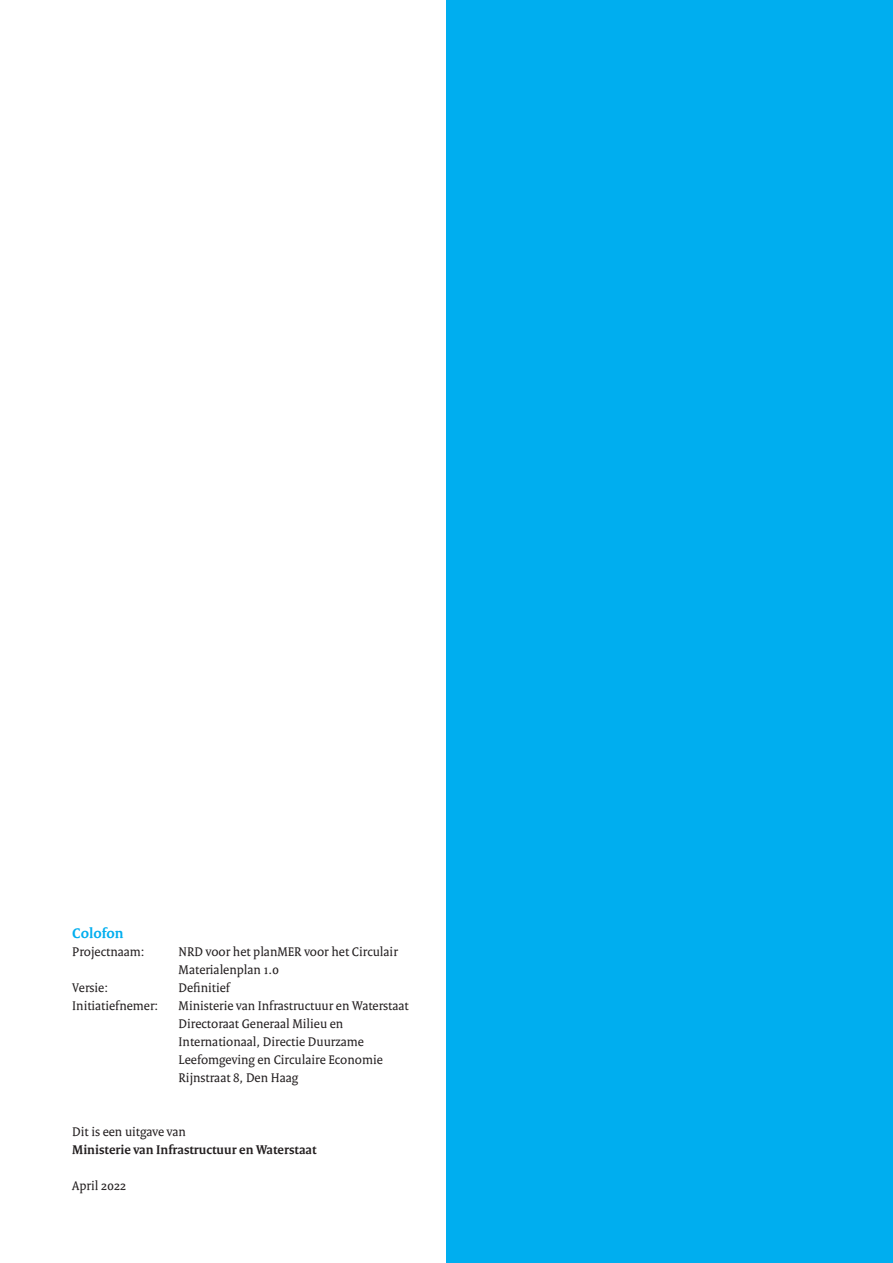
<style>
.page{position:relative;width:893px;height:1263px;background:#fff}
.page>*{position:absolute;margin:0;border:0;box-sizing:border-box;transform-origin:0 0}
.t1{font:700 15px "Rijksoverheid Serif";color:#00aeef}
.t2{font:13.5px/18px "Rijksoverheid Serif";color:#231f20}
.t3{font:700 13.5px/18px "Rijksoverheid Serif";color:#231f20}
.s1{font-weight:400}
</style>
<div class="page">
<div style="left:446px;top:0;width:447px;height:1263px;background:#00aeef"></div>
<p class="t1" style="left:72px;top:924px;width:53px">Colofon</p>
<p class="t2" style="left:72px;top:942px;width:74px">Projectnaam:</p>
<p class="t2" style="left:179px;top:942px;width:221px">NRD voor het planMER voor het Circulair<br>Materialenplan 1.0</p>
<p class="t2" style="left:72px;top:978px;width:37px">Versie:</p>
<p class="t2" style="left:179px;top:978px;width:54px">Defnitief</p>
<p class="t2" style="left:72px;top:996px;width:87px">Initiatiefnemer:</p>
<p class="t2" style="left:179px;top:996px;width:232px">Ministerie van Infrastructuur en Waterstaat Directoraat Generaal Milieu en Internationaal, Directie Duurzame Leefomgeving en Circulaire Economie Rijnstraat 8, Den Haag</p>
<p class="t3" style="left:72px;top:1122px;width:246px"><span class="s1">Dit is een uitgave van<br></span>Ministerie van Infrastructuur en Waterstaat</p>
<p class="t2" style="left:72px;top:1176px;width:55px">April 2022</p>
</div>
